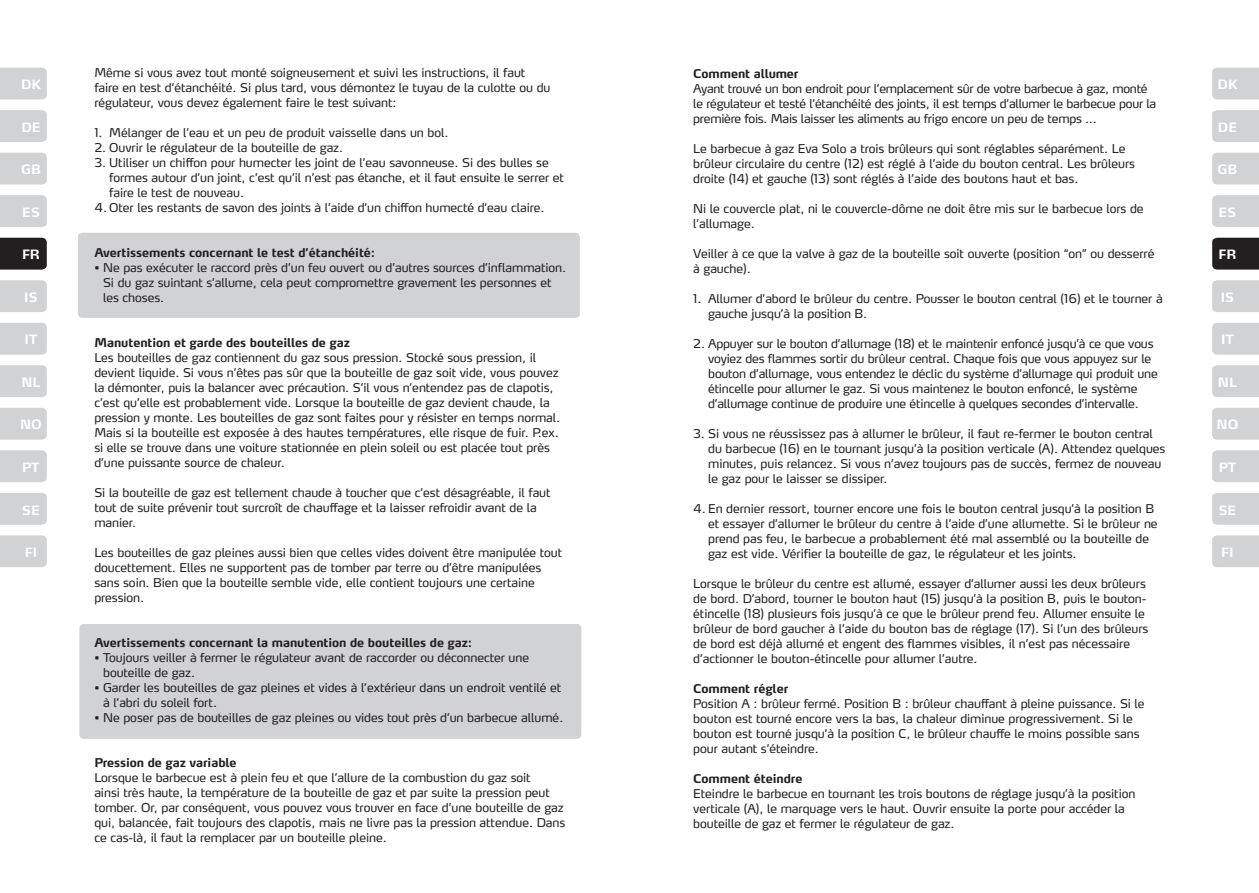
<style>
.page{position:relative;width:1259px;height:893px;background:#fff}
.page>*{position:absolute;margin:0;border:0;box-sizing:border-box;transform-origin:0 0}
.t1{font:700 12.75px "Max LF";color:#fff}
.t2{font:12px/15px "Max LF";letter-spacing:-.005em;color:#231f20}
.t3{font:700 12px "Max LF";letter-spacing:-.005em;color:#231f20}
</style>
<div class="page">
<div style="left:1212px;top:408px;width:47px;height:32px;background:#d1d2d4"></div>
<div style="left:1212px;top:365px;width:47px;height:32px;background:#d1d2d4"></div>
<div style="left:1212px;top:323px;width:47px;height:32px;background:#d1d2d4"></div>
<div style="left:1212px;top:280px;width:47px;height:32px;background:#d1d2d4"></div>
<div style="left:1212px;top:238px;width:47px;height:32px;background:#231f20"></div>
<div style="left:1212px;top:195px;width:47px;height:32px;background:#d1d2d4"></div>
<div style="left:1212px;top:153px;width:47px;height:32px;background:#d1d2d4"></div>
<div style="left:1212px;top:110px;width:47px;height:32px;background:#d1d2d4"></div>
<svg style="left:1212px;top:68px;width:47px;height:31px"></svg>
<div style="left:1212px;top:535px;width:47px;height:32px;background:#d1d2d4"></div>
<div style="left:1212px;top:493px;width:47px;height:32px;background:#d1d2d4"></div>
<div style="left:1212px;top:450px;width:47px;height:32px;background:#d1d2d4"></div>
<div style="left:0;top:408px;width:47px;height:32px;background:#d1d2d4"></div>
<div style="left:0;top:365px;width:47px;height:32px;background:#d1d2d4"></div>
<div style="left:0;top:323px;width:47px;height:32px;background:#d1d2d4"></div>
<div style="left:0;top:280px;width:47px;height:32px;background:#d1d2d4"></div>
<div style="left:0;top:238px;width:47px;height:32px;background:#231f20"></div>
<div style="left:0;top:195px;width:47px;height:32px;background:#d1d2d4"></div>
<div style="left:0;top:153px;width:47px;height:32px;background:#d1d2d4"></div>
<div style="left:0;top:110px;width:47px;height:32px;background:#d1d2d4"></div>
<svg style="left:0;top:68px;width:47px;height:31px"></svg>
<div style="left:0;top:535px;width:47px;height:32px;background:#d1d2d4"></div>
<div style="left:0;top:493px;width:47px;height:32px;background:#d1d2d4"></div>
<div style="left:0;top:450px;width:47px;height:32px;background:#d1d2d4"></div>
<div style="left:78px;top:233px;width:502px;height:85px;background:#d1d2d4;border-radius:4px"></div>
<div style="left:79px;top:624px;width:502px;height:115px;background:#d1d2d4;border-radius:4px"></div>
<p class="t1" style="left:21px;top:76px;width:21px">DK</p>
<p class="t1" style="left:21px;top:119px;width:21px">DE</p>
<p class="t1" style="left:21px;top:162px;width:21px">GB</p>
<p class="t1" style="left:22px;top:204px;width:19px">ES</p>
<p class="t1" style="left:22px;top:247px;width:19px">FR</p>
<p class="t1" style="left:24px;top:289px;width:15px">IS</p>
<p class="t1" style="left:25px;top:332px;width:14px">IT</p>
<p class="t1" style="left:21px;top:374px;width:21px">NL</p>
<p class="t1" style="left:20px;top:417px;width:23px">NO</p>
<p class="t1" style="left:22px;top:459px;width:19px">PT</p>
<p class="t1" style="left:22px;top:502px;width:19px">SE</p>
<p class="t1" style="left:25px;top:544px;width:14px">FI</p>
<p class="t2" style="left:94px;top:65px;width:457px">Même si vous avez tout monté soigneusement et suivi les instructions, il faut faire en test d’étanchéité. Si plus tard, vous démontez le tuyau de la culotte ou du régulateur, vous devez également faire le test suivant:</p>
<p class="t2" style="left:94px;top:125px;width:355px">1. Mélanger de l’eau et un peu de produit vaisselle dans un bol.</p>
<p class="t2" style="left:94px;top:140px;width:250px">2. Ouvrir le régulateur de la bouteille de gaz.</p>
<p class="t2" style="left:109px;top:155px;width:456px;text-indent:-15px">3. Utiliser un chiffon pour humecter les joint de l’eau savonneuse. Si des bulles se formes autour d’un joint, c’est qu’il n’est pas étanche, et il faut ensuite le serrer et faire le test de nouveau.</p>
<p class="t2" style="left:94px;top:200px;width:452px">4. Oter les restants de savon des joints à l’aide d’un chiffon humecté d’eau claire.</p>
<p class="t3" style="left:94px;top:245px;width:282px">Avertissements concernant le test d’étanchéité:</p>
<p class="t2" style="left:103px;top:260px;width:465px;text-indent:-9px">• Ne pas exécuter le raccord près d’un feu ouvert ou d’autres sources d’inflammation.<br>Si du gaz suintant s’allume, cela peut compromettre gravement les personnes et les choses.</p>
<p class="t3" style="left:94px;top:335px;width:257px">Manutention et garde des bouteilles de gaz</p>
<p class="t2" style="left:94px;top:350px;width:467px">Les bouteilles de gaz contiennent du gaz sous pression. Stocké sous pression, il devient liquide. Si vous n’êtes pas sûr que la bouteille de gaz soit vide, vous pouvez la démonter, puis la balancer avec précaution. S’il vous n’entendez pas de clapotis, c’est qu’elle est probablement vide. Lorsque la bouteille de gaz devient chaude, la pression y monte. Les bouteilles de gaz sont faites pour y résister en temps normal.<br>Mais si la bouteille est exposée à des hautes températures, elle risque de fuir. P.ex. si elle se trouve dans une voiture stationnée en plein soleil ou est placée tout près d’une puissante source de chaleur.</p>
<p class="t2" style="left:94px;top:485px;width:458px">Si la bouteille de gaz est tellement chaude à toucher que c’est désagréable, il faut tout de suite prévenir tout surcroît de chauffage et la laisser refroidir avant de la manier.</p>
<p class="t2" style="left:94px;top:545px;width:469px">Les bouteilles de gaz pleines aussi bien que celles vides doivent être manipulée tout doucettement. Elles ne supportent pas de tomber par terre ou d’être manipulées sans soin. Bien que la bouteille semble vide, elle contient toujours une certaine pression.</p>
<p class="t3" style="left:94px;top:635px;width:379px">Avertissements concernant la manutention de bouteilles de gaz:</p>
<p class="t2" style="left:103px;top:650px;width:427px;text-indent:-9px">• Toujours veiller à fermer le régulateur avant de raccorder ou déconnecter une bouteille de gaz.</p>
<p class="t2" style="left:103px;top:680px;width:459px;text-indent:-9px">• Garder les bouteilles de gaz pleines et vides à l’extérieur dans un endroit ventilé et à l’abri du soleil fort.</p>
<p class="t2" style="left:94px;top:710px;width:470px">• Ne poser pas de bouteilles de gaz pleines ou vides tout près d’un barbecue allumé.</p>
<p class="t3" style="left:94px;top:755px;width:144px">Pression de gaz variable</p>
<p class="t2" style="left:94px;top:770px;width:472px">Lorsque le barbecue est à plein feu et que l’allure de la combustion du gaz soit<br>ainsi très haute, la température de la bouteille de gaz et par suite la pression peut tomber. Or, par conséquent, vous pouvez vous trouver en face d’une bouteille de gaz qui, balancée, fait toujours des clapotis, mais ne livre pas la pression attendue. Dans ce cas-là, il faut la remplacer par un bouteille pleine.</p>
<p class="t3" style="left:693px;top:66px;width:106px">Comment allumer</p>
<p class="t2" style="left:693px;top:81px;width:464px">Ayant trouvé un bon endroit pour l’emplacement sûr de votre barbecue à gaz, monté le régulateur et testé l’étanchéité des joints, il est temps d’allumer le barbecue pour la première fois. Mais laisser les aliments au frigo encore un peu de temps ...</p>
<p class="t2" style="left:693px;top:141px;width:443px">Le barbecue à gaz Eva Solo a trois brûleurs qui sont réglables séparément. Le brûleur circulaire du centre (12) est réglé à l’aide du bouton central. Les brûleurs droite (14) et gauche (13) sont réglés à l’aide des boutons haut et bas.</p>
<p class="t2" style="left:693px;top:201px;width:452px">Ni le couvercle plat, ni le couvercle-dôme ne doit être mis sur le barbecue lors de l’allumage.</p>
<p class="t2" style="left:693px;top:246px;width:463px">Veiller à ce que la valve à gaz de la bouteille soit ouverte (position “on” ou desserré à gauche).</p>
<p class="t2" style="left:708px;top:291px;width:456px;text-indent:-15px">1. Allumer d’abord le brûleur du centre. Pousser le bouton central (16) et le tourner à gauche jusqu’à la position B.</p>
<p class="t2" style="left:708px;top:336px;width:451px;text-indent:-15px">2. Appuyer sur le bouton d’allumage (18) et le maintenir enfoncé jusqu’à ce que vous voyiez des flammes sortir du brûleur central. Chaque fois que vous appuyez sur le bouton d’allumage, vous entendez le déclic du système d’allumage qui produit une étincelle pour allumer le gaz. Si vous maintenez le bouton enfoncé, le système d’allumage continue de produire une étincelle à quelques secondes d’intervalle.</p>
<p class="t2" style="left:708px;top:426px;width:459px;text-indent:-15px">3. Si vous ne réussissez pas à allumer le brûleur, il faut re-fermer le bouton central du barbecue (16) en le tournant jusqu’à la position verticale (A). Attendez quelques minutes, puis relancez. Si vous n’avez toujours pas de succès, fermez de nouveau le gaz pour le laisser se dissiper.</p>
<p class="t2" style="left:708px;top:501px;width:451px;text-indent:-15px">4. En dernier ressort, tourner encore une fois le bouton central jusqu’à la position B et essayer d’allumer le brûleur du centre à l’aide d’une allumette. Si le brûleur ne prend pas feu, le barbecue a probablement été mal assemblé ou la bouteille de gaz est vide. Vérifier la bouteille de gaz, le régulateur et les joints.</p>
<p class="t2" style="left:693px;top:576px;width:457px">Lorsque le brûleur du centre est allumé, essayer d’allumer aussi les deux brûleurs de bord. D’abord, tourner le bouton haut (15) jusqu’à la position B, puis le bouton&shy;étincelle (18) plusieurs fois jusqu’à ce que le brûleur prend feu. Allumer ensuite le brûleur de bord gaucher à l’aide du bouton bas de réglage (17). Si l’un des brûleurs de bord est déjà allumé et engent des flammes visibles, il n’est pas nécessaire d’actionner le bouton-étincelle pour allumer l’autre.</p>
<p class="t3" style="left:693px;top:681px;width:96px">Comment régler</p>
<p class="t2" style="left:693px;top:696px;width:453px">Position A : brûleur fermé. Position B : brûleur chauffant à pleine puissance. Si le bouton est tourné encore vers la bas, la chaleur diminue progressivement. Si le bouton est tourné jusqu’à la position C, le brûleur chauffe le moins possible sans pour autant s’éteindre.</p>
<p class="t3" style="left:693px;top:771px;width:111px">Comment éteindre</p>
<p class="t2" style="left:693px;top:786px;width:443px">Eteindre le barbecue en tournant les trois boutons de réglage jusqu’à la position verticale (A), le marquage vers le haut. Ouvrir ensuite la porte pour accéder la bouteille de gaz et fermer le régulateur de gaz.</p>
<p class="t1" style="left:1217px;top:76px;width:21px">DK</p>
<p class="t1" style="left:1218px;top:119px;width:21px">DE</p>
<p class="t1" style="left:1217px;top:162px;width:21px">GB</p>
<p class="t1" style="left:1218px;top:204px;width:19px">ES</p>
<p class="t1" style="left:1218px;top:247px;width:19px">FR</p>
<p class="t1" style="left:1220px;top:289px;width:15px">IS</p>
<p class="t1" style="left:1221px;top:332px;width:14px">IT</p>
<p class="t1" style="left:1218px;top:374px;width:21px">NL</p>
<p class="t1" style="left:1216px;top:417px;width:23px">NO</p>
<p class="t1" style="left:1218px;top:459px;width:19px">PT</p>
<p class="t1" style="left:1218px;top:502px;width:19px">SE</p>
<p class="t1" style="left:1221px;top:544px;width:14px">FI</p>
</div>
